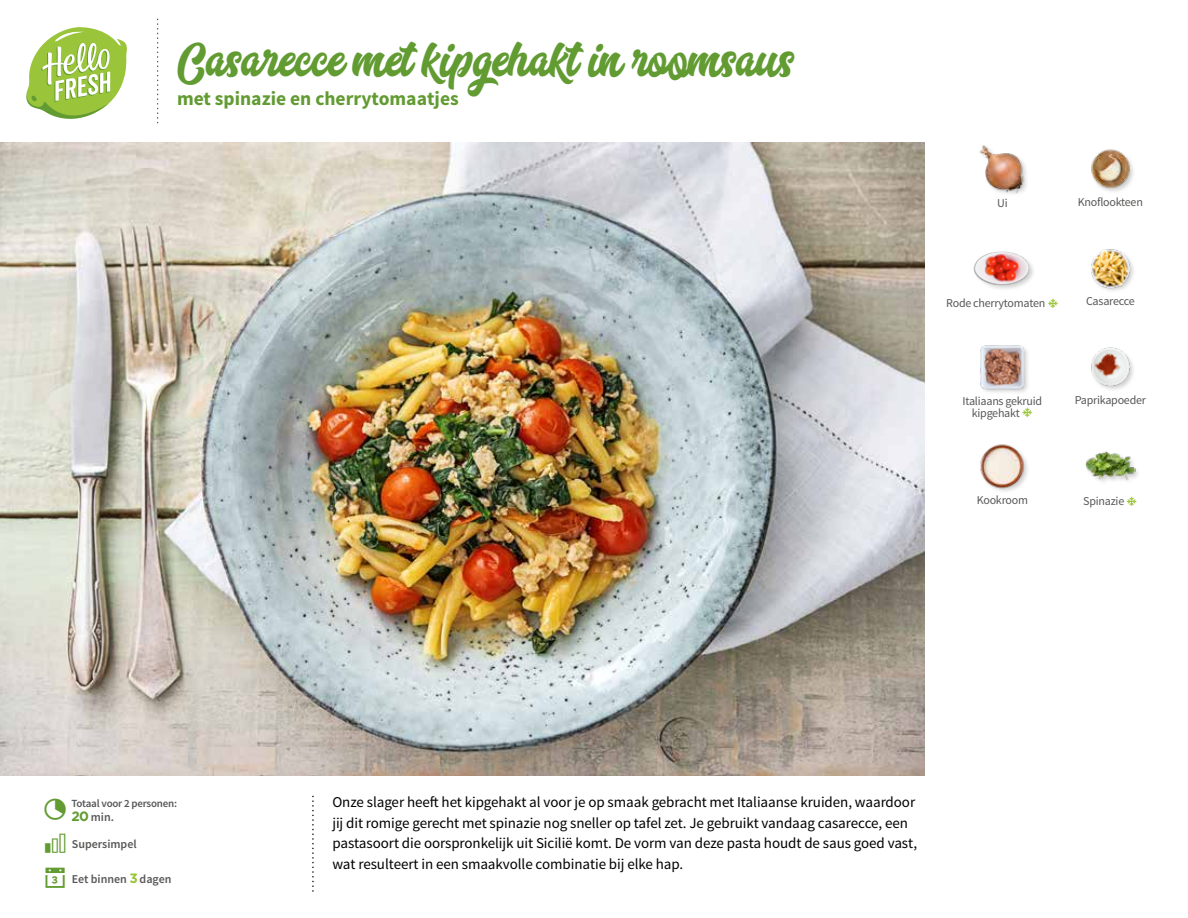
<style>
.page{position:relative;width:1188px;height:918px;background:#fff}
.page>*{position:absolute;margin:0;border:0;box-sizing:border-box;transform-origin:0 0}
.t1{font:49.5px "Aerokids";color:#619b31}
.t2{font:25.5px "hellofresh icon font";color:#619b31}
.t3{font:700 19.5px "Source Sans Pro";color:#619b31}
.t4{font:15px/20.5px "Source Sans Pro";letter-spacing:-.005em;color:#000}
.t5{font:12px "Source Sans Pro";letter-spacing:-.02em;color:#575756}
.t6{font:600 12px "Source Sans Pro";color:#575756}
.t7{font:600 10.95px "Source Sans Pro";letter-spacing:-.02em;color:#575756}
.s1{color:#619b31}
.s2{font-family:"Gotham";font-weight:700;font-size:13.5px;color:#619b31}
.s3{font-family:"Gotham";font-weight:700;font-size:13.5px;color:#9ac43a}
</style>
<div class="page">
<svg style="left:26px;top:27px;width:101px;height:92px"></svg>
<img style="left:0;top:142px;width:925px;height:634px">
<img style="left:1091px;top:149px;width:42px;height:43px">
<img style="left:1091px;top:347px;width:42px;height:43px">
<img style="left:1091px;top:249px;width:43px;height:42px">
<div style="left:1085px;top:451px;width:57px;height:36px;background:#000;opacity:.2"></div>
<img style="left:1085px;top:451px;width:50px;height:36px">
<img style="left:979px;top:145px;width:48px;height:49px">
<img style="left:980px;top:345px;width:48px;height:48px">
<img style="left:980px;top:444px;width:48px;height:47px">
<div style="left:973px;top:251px;width:63px;height:41px;background:#000;opacity:.2"></div>
<img style="left:973px;top:251px;width:57px;height:41px">
<h1 class="t1" style="left:177px;top:31px;width:618px">Casarecce met kipgehakt in roomsaus</h1>
<h3 class="t3" style="left:177px;top:86px;width:283px">met spinazie en cherrytomaatjes</h3>
<p class="t5" style="left:997px;top:195px;width:12px">Ui</p>
<p class="t5" style="left:1078px;top:195px;width:67px">Knoflookteen</p>
<p class="t5" style="left:946px;top:296px;width:101px">Rode cherrytomaten</p>
<p class="t5" style="left:1086px;top:294px;width:50px">Casarecce</p>
<p class="t5" style="left:963px;top:393px;width:81px">Italiaans gekruid</p>
<p class="t5" style="left:1075px;top:393px;width:73px">Paprikapoeder</p>
<p class="t5" style="left:972px;top:405px;width:49px">kipgehakt</p>
<p class="t5" style="left:977px;top:492px;width:53px">Kookroom</p>
<p class="t5" style="left:1083px;top:494px;width:43px">Spinazie</p>
<p class="t6" style="left:43px;top:809px;width:73px"><span class="s1">✔</span> <span class="s2">20</span> min.</p>
<p class="t7" style="left:71px;top:796px;width:107px">Totaal voor 2 personen:</p>
<p class="t6" style="left:72px;top:837px;width:66px">Supersimpel</p>
<p class="t6" style="left:72px;top:871px;width:101px">Eet binnen <span class="s3">3</span> dagen</p>
<h2 class="t2" style="left:43px;top:866px;width:27px">▪</h2>
<p class="t4" style="left:332px;top:792px;width:586px">Onze slager heeft het kipgehakt al voor je op smaak gebracht met Italiaanse kruiden, waardoor jij dit romige gerecht met spinazie nog sneller op tafel zet. Je gebruikt vandaag casarecce, een pastasoort die oorspronkelijk uit Sicilië komt. De vorm van deze pasta houdt de saus goed vast, wat resulteert in een smaakvolle combinatie bij elke hap.</p>
</div>
